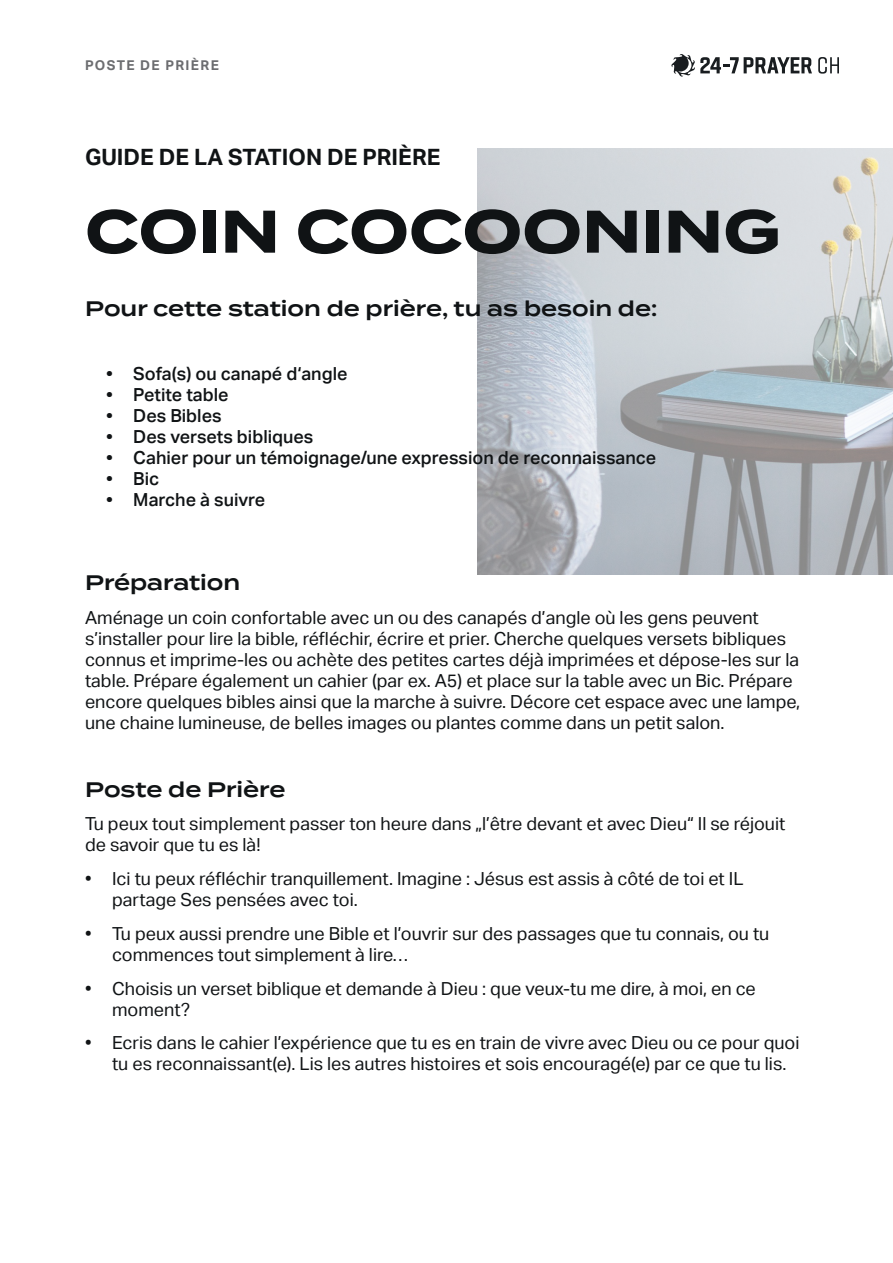
<style>
.page{position:relative;width:893px;height:1263px;background:#fff}
.page>*{position:absolute;margin:0;border:0;box-sizing:border-box;transform-origin:0 0}
.t1{font:700 60px "Termina";color:#101315}
.t2{font:700 22.5px "Aktiv Grotesk";color:#101315}
.t3{font:600 21px "Termina";color:#101315}
.t4{font:18px/21px "Aktiv Grotesk";color:#101315}
.t5{font:500 18px "Aktiv Grotesk";color:#101315}
.t6{font:700 13.5px "Aktiv Grotesk";letter-spacing:.1em;color:#6c6d70}
</style>
<div class="page">
<img style="left:478px;top:149px;width:415px;height:425px">
<svg style="left:671px;top:54px;width:141px;height:23px"></svg>
<svg style="left:818px;top:57px;width:21px;height:17px"></svg>
<p class="t6" style="left:85px;top:58px;width:135px">POSTE DE PRIÈRE</p>
<p class="t2" style="left:85px;top:144px;width:357px">GUIDE DE LA STATION DE PRIÈRE</p>
<p class="t1" style="left:85px;top:187px;width:697px">COIN COCOONING</p>
<p class="t3" style="left:85px;top:293px;width:574px">Pour cette station de prière, tu as besoin de:</p>
<p class="t5" style="left:106px;top:363px;width:243px">• Sofa(s) ou canapé d‘angle</p>
<p class="t5" style="left:106px;top:384px;width:124px">• Petite table</p>
<p class="t5" style="left:106px;top:405px;width:117px">• Des Bibles</p>
<p class="t5" style="left:106px;top:426px;width:209px">• Des versets bibliques</p>
<p class="t5" style="left:106px;top:447px;width:551px">• Cahier pour un témoignage/une expression de reconnaissance</p>
<p class="t5" style="left:106px;top:468px;width:55px">• Bic</p>
<p class="t5" style="left:106px;top:489px;width:160px">• Marche à suivre</p>
<p class="t3" style="left:85px;top:567px;width:157px">Préparation</p>
<p class="t4" style="left:85px;top:607px;width:717px">Aménage un coin confortable avec un ou des canapés d’angle où les gens peuvent s’installer pour lire la bible, réfléchir, écrire et prier. Cherche quelques versets bibliques connus et imprime-les ou achète des petites cartes déjà imprimées et dépose-les sur la table. Prépare également un cahier (par ex. A5) et place sur la table avec un Bic. Prépare encore quelques bibles ainsi que la marche à suivre. Décore cet espace avec une lampe, une chaine lumineuse, de belles images ou plantes comme dans un petit salon.</p>
<p class="t3" style="left:85px;top:774px;width:202px">Poste de Prière</p>
<p class="t4" style="left:85px;top:813px;width:702px">Tu peux tout simplement passer ton heure dans „l’être devant et avec Dieu“ Il se réjouit de savoir que tu es là!</p>
<p class="t4" style="left:112px;top:868px;width:633px;text-indent:-27px">• Ici tu peux réfléchir tranquillement. Imagine : Jésus est assis à côté de toi et IL partage Ses pensées avec toi.</p>
<p class="t4" style="left:112px;top:923px;width:659px;text-indent:-27px">• Tu peux aussi prendre une Bible et l’ouvrir sur des passages que tu connais, ou tu commences tout simplement à lire…</p>
<p class="t4" style="left:112px;top:978px;width:645px;text-indent:-27px">• Choisis un verset biblique et demande à Dieu : que veux-tu me dire, à moi, en ce moment?</p>
<p class="t4" style="left:112px;top:1033px;width:689px;text-indent:-27px">• Ecris dans le cahier l’expérience que tu es en train de vivre avec Dieu ou ce pour quoi tu es reconnaissant(e). Lis les autres histoires et sois encouragé(e) par ce que tu lis.</p>
</div>
